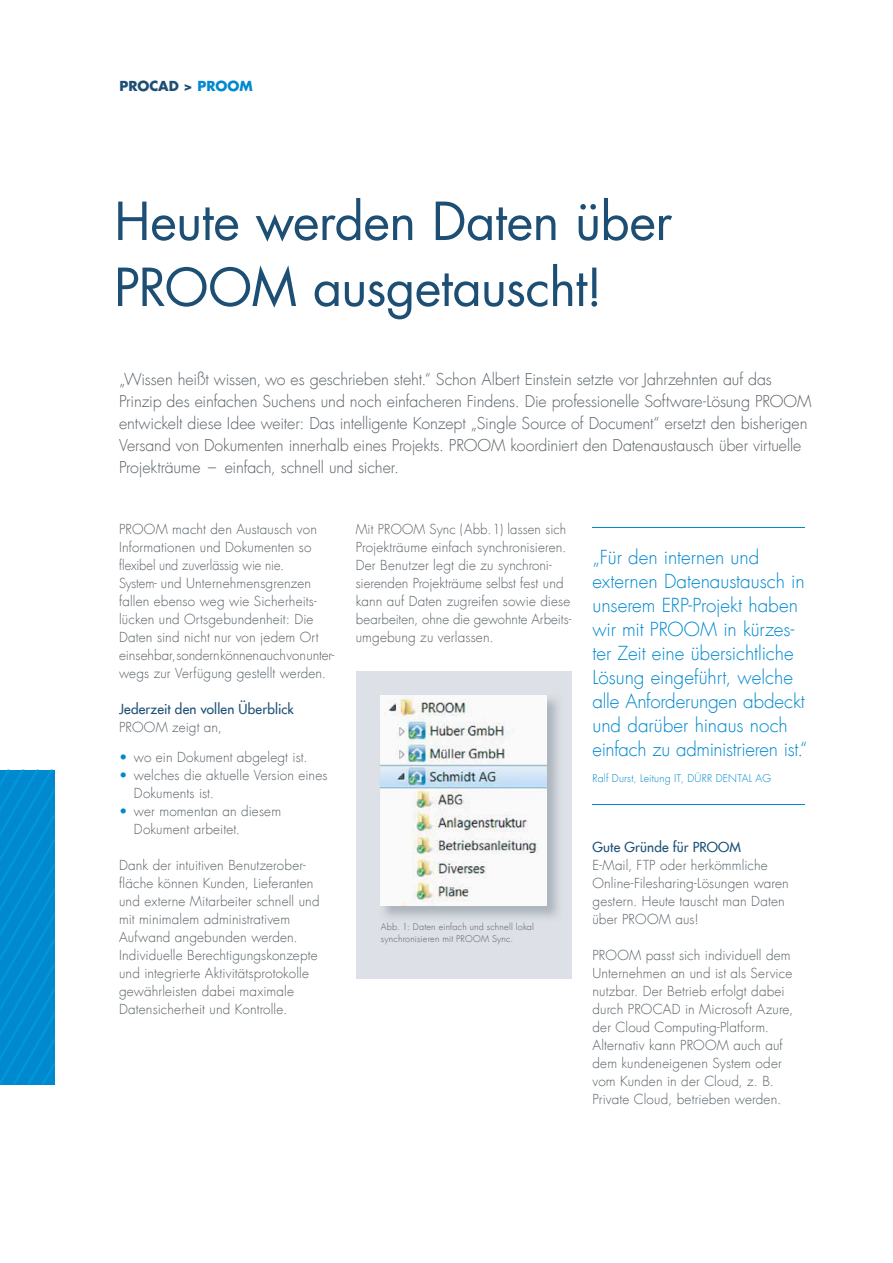
<style>
.page{position:relative;width:893px;height:1263px;background:#fff}
.page>*{position:absolute;margin:0;border:0;box-sizing:border-box;transform-origin:0 0}
.t1{font:51px/66px "Futura Com";letter-spacing:-.015em;color:#1d4f74}
.t2{font:300 18.9px/24px "Futura Com";letter-spacing:-.005em;color:#0089cf}
.t3{font:300 16.05px/22.2px "Futura Com";letter-spacing:-.005em;color:#576066}
.t4{font:300 13.5px/18px "Futura Com";letter-spacing:.01em;color:#576066}
.t5{font:500 13.5px "Futura Com";letter-spacing:.015em;color:#1d4f74}
.t6{font:700 13.5px "Futura Com";color:#1d4f74}
.t7{font:300 10.5px "Futura Com";letter-spacing:.02em;color:#0089cf}
.t8{font:300 9px/12px "Futura Com";letter-spacing:.02em;color:#576066}
.s1{color:#0089cf}
</style>
<div class="page">
<svg style="left:0;top:770px;width:55px;height:314px"></svg>
<hr style="left:592px;top:527px;width:213px;height:1px;background:#0089cf">
<hr style="left:592px;top:804px;width:213px;height:1px;background:#0089cf">
<div style="left:356px;top:671px;width:215px;height:307px;background:#dde0e6"></div>
<img style="left:380px;top:695px;width:178px;height:222px">
<img style="left:380px;top:695px;width:166px;height:210px">
<p class="t6" style="left:119px;top:75px;width:135px">PROCAD &gt; <span class="s1">PROOM</span></p>
<h1 class="t1" style="left:114px;top:188px;width:560px">Heute werden Daten über<br>PROOM ausgetauscht!</h1>
<p class="t3" style="left:119px;top:368px;width:694px">„Wissen heißt wissen, wo es geschrieben steht.“ Schon Albert Einstein setzte vor Jahrzehnten auf das Prinzip des einfachen Suchens und noch einfacheren Findens. Die professionelle Software-Lösung PROOM entwickelt diese Idee weiter: Das intelligente Konzept „Single Source of Document“ ersetzt den bisherigen Versand von Dokumenten innerhalb eines Projekts. PROOM koordiniert den Datenaustausch über virtuelle Projekträume – einfach, schnell und sicher.</p>
<p class="t4" style="left:119px;top:520px;width:217px">PROOM macht den Austausch von Informationen und Dokumenten so flexibel und zuverlässig wie nie.<br>System- und Unternehmensgrenzen fallen ebenso weg wie Sicherheits&shy;lücken und Ortsgebundenheit: Die Daten sind nicht nur von jedem Ort einseh bar, sondern können auch von unter - wegs zur Verfügung gestellt werden.</p>
<p class="t5" style="left:119px;top:699px;width:176px">Jederzeit den vollen Überblick</p>
<p class="t4" style="left:119px;top:718px;width:105px">PROOM zeigt an,</p>
<p class="t4" style="left:119px;top:748px;width:190px"><span class="s1">•</span> wo ein Dokument abgelegt ist.</p>
<p class="t4" style="left:134px;top:766px;width:195px;text-indent:-15px"><span class="s1">•</span> welches die aktuelle Version eines<br>Dokuments ist.</p>
<p class="t4" style="left:134px;top:802px;width:149px;text-indent:-15px"><span class="s1">•</span> wer momentan an diesem<br>Doku ment arbeitet.</p>
<p class="t4" style="left:119px;top:856px;width:202px">Dank der intuitiven Benutzerober&shy;fläche können Kunden, Lieferanten und externe Mitarbeiter schnell und mit minimalem administrativem Aufwand angebunden werden.<br>Individuelle Berechtigungskonzepte und integrierte Aktivitätsprotokolle gewährleisten dabei maximale Datensicherheit und Kontrolle.</p>
<p class="t4" style="left:356px;top:520px;width:217px">Mit PROOM Sync (Abb. 1) lassen sich Projekträume einfach synchroni sieren.<br>Der Benutzer legt die zu synchroni&shy;sierenden Projekträume selbst fest und kann auf Daten zugreifen sowie diese bearbeiten, ohne die gewohnte Arbeits - umgebung zu verlassen.</p>
<p class="t2" style="left:592px;top:545px;width:216px">„Für den internen und externen Datenaustausch in unserem ERP-Projekt haben wir mit PROOM in kürzes - ter Zeit eine übersichtliche<br>Lösung eingeführt, welche alle Anforderungen abdeckt und darüber hinaus noch einfach zu administrieren ist.“</p>
<p class="t7" style="left:592px;top:771px;width:180px">Ralf Durst, Leitung IT, DÜRR DENTAL AG</p>
<p class="t8" style="left:381px;top:921px;width:155px">Abb. 1: Daten einfach und schnell lokal synchronisieren mit PROOM Sync.</p>
<p class="t5" style="left:592px;top:837px;width:150px">Gute Gründe für PROOM</p>
<p class="t4" style="left:592px;top:856px;width:198px">E-Mail, FTP oder herkömmliche<br>Online-Filesharing-Lösungen waren gestern. Heute tauscht man Daten über PROOM aus!</p>
<p class="t4" style="left:592px;top:946px;width:202px">PROOM passt sich individuell dem<br>Unternehmen an und ist als Service nutzbar. Der Betrieb erfolgt dabei durch PROCAD in Microsoft Azure, der Cloud Computing-Platform.<br>Alternativ kann PROOM auch auf dem kundeneigenen System oder vom Kunden in der Cloud, z. B.<br>Private Cloud, betrieben werden.</p>
</div>
